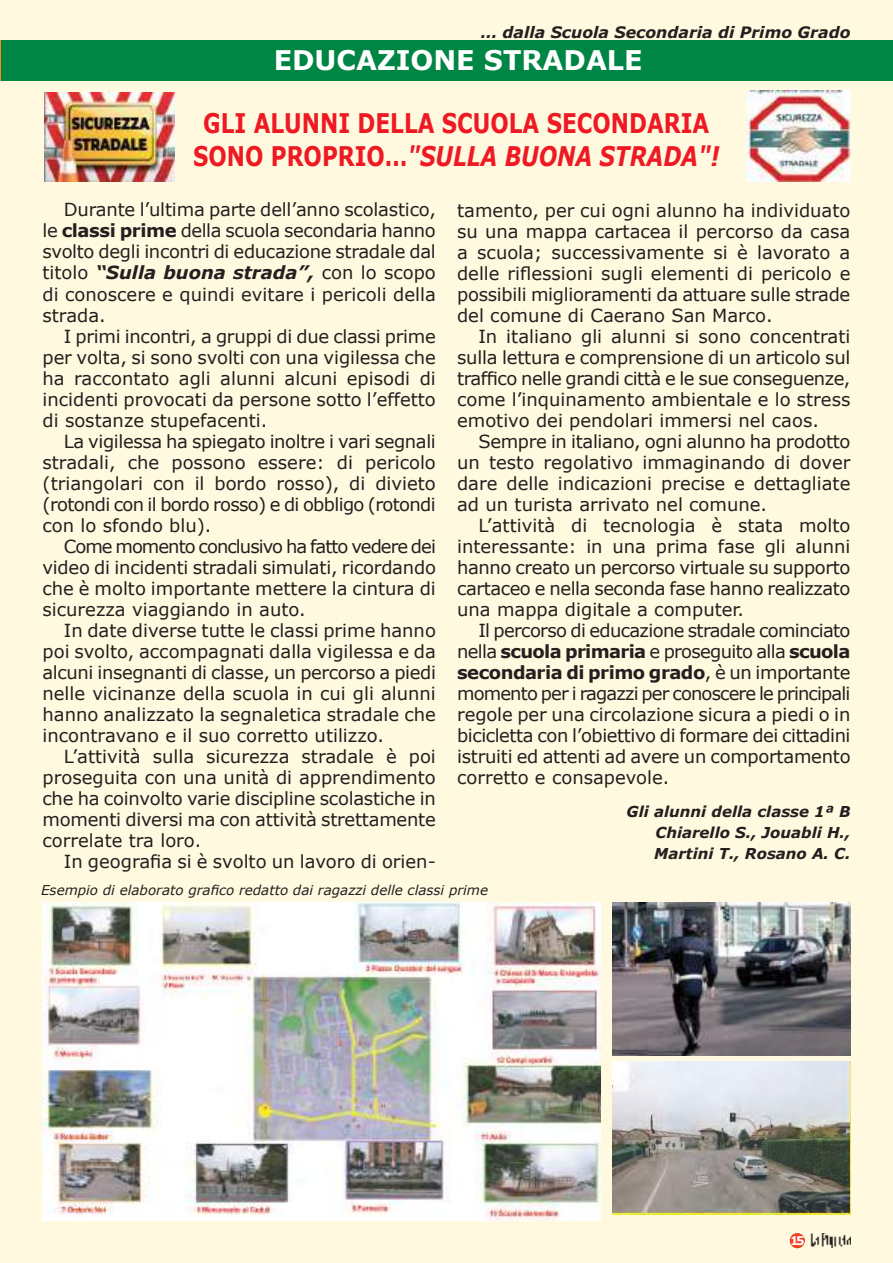
<style>
.page{position:relative;width:893px;height:1263px;background:#fef9df}
.page>*{position:absolute;margin:0;border:0;box-sizing:border-box;transform-origin:0 0}
.t1{font:700 27px/32.4px "Verdana";color:#ef1923;text-align:center;scale:.8 1}
.t2{font:700 27px "Verdana";color:#fff}
.t3{font:18px/21px "Verdana";color:#241f1f;text-align:justify}
.t4{font:italic 700 15.75px "Verdana";color:#241f1f}
.t5{font:italic 700 15px/21px "Verdana";color:#241f1f;text-align:justify}
.t6{font:italic 13.5px "Verdana";color:#241f1f}
.t7{font:700 12px "Verdana";color:#fff}
.s1{font-style:italic}
.s2{font-weight:700}
.s3{font-weight:700;font-style:italic}
</style>
<div class="page">
<img style="left:810px;top:1233px;width:41px;height:14px">
<div style="left:791px;top:1234px;width:13px;height:13px;background:#f24122;border-radius:50%"></div>
<div style="left:790px;top:1233px;width:15px;height:15px;border:2px solid #f24122;border-radius:50%"></div>
<hr style="left:0;top:40px;width:1px;height:41px;background:#f98a1d">
<div style="left:1px;top:41px;width:892px;height:40px;background:#008644"></div>
<img style="left:43px;top:903px;width:557px;height:317px">
<img style="left:613px;top:903px;width:238px;height:152px">
<img style="left:613px;top:1062px;width:237px;height:152px">
<img style="left:44px;top:92px;width:130px;height:89px">
<img style="left:747px;top:91px;width:103px;height:90px">
<p class="t4" style="left:481px;top:21px;width:371px">… dalla Scuola Secondaria di Primo Grado</p>
<h1 class="t2" style="left:274px;top:41px;width:370px">EDUCAZIONE STRADALE</h1>
<h1 class="t1" style="left:193px;top:107px;width:659px">GLI ALUNNI DELLA SCUOLA SECONDARIA<br>SONO PROPRIO…<span class="s1">"SULLA BUONA STRADA"!</span></h1>
<p class="t3" style="left:43px;top:199px;width:395px;text-indent:21px">Durante l’ultima parte dell’anno scolastico, le <span class="s2">classi prime</span> della scuola secondaria hanno svolto degli incontri di educazione stradale dal titolo <span class="s3">“Sulla buona strada”,</span> con lo scopo di conoscere e quindi evitare i pericoli della strada.</p>
<p class="t3" style="left:43px;top:325px;width:395px;text-indent:21px">I primi incontri, a gruppi di due classi prime per volta, si sono svolti con una vigilessa che ha raccontato agli alunni alcuni episodi di incidenti provocati da persone sotto l’effetto di sostanze stupefacenti.</p>
<p class="t3" style="left:43px;top:430px;width:395px;text-indent:21px">La vigilessa ha spiegato inoltre i vari segnali stradali, che possono essere: di pericolo (triangolari con il bordo rosso), di divieto (rotondi con il bordo rosso) e di obbligo (rotondi con lo sfondo blu).</p>
<p class="t3" style="left:43px;top:535px;width:395px;text-indent:21px">Come momento conclusivo ha fatto vedere dei video di incidenti stradali simulati, ricordando che è molto importante mettere la cintura di sicurezza viaggiando in auto.</p>
<p class="t3" style="left:43px;top:619px;width:395px;text-indent:21px">In date diverse tutte le classi prime hanno poi svolto, accompagnati dalla vigilessa e da alcuni insegnanti di classe, un percorso a piedi nelle vicinanze della scuola in cui gli alunni hanno analizzato la segnaletica stradale che incontravano e il suo corretto utilizzo.</p>
<p class="t3" style="left:43px;top:745px;width:395px;text-indent:21px">L’attività sulla sicurezza stradale è poi proseguita con una unità di apprendimento che ha coinvolto varie discipline scolastiche in momenti diversi ma con attività strettamente correlate tra loro.</p>
<p class="t3" style="left:64px;top:850px;width:374px">In geografia si è svolto un lavoro di orien-</p>
<p class="t3" style="left:457px;top:199px;width:395px">tamento, per cui ogni alunno ha individuato su una mappa cartacea il percorso da casa a scuola; successivamente si è lavorato a delle riflessioni sugli elementi di pericolo e possibili miglioramenti da attuare sulle strade del comune di Caerano San Marco.</p>
<p class="t3" style="left:457px;top:325px;width:395px;text-indent:21px">In italiano gli alunni si sono concentrati sulla lettura e comprensione di un articolo sul traffico nelle grandi città e le sue conseguenze, come l’inquinamento ambientale e lo stress emotivo dei pendolari immersi nel caos.</p>
<p class="t3" style="left:457px;top:430px;width:395px;text-indent:21px">Sempre in italiano, ogni alunno ha prodotto un testo regolativo immaginando di dover dare delle indicazioni precise e dettagliate ad un turista arrivato nel comune.</p>
<p class="t3" style="left:457px;top:514px;width:395px;text-indent:21px">L’attività di tecnologia è stata molto interessante: in una prima fase gli alunni hanno creato un percorso virtuale su supporto cartaceo e nella seconda fase hanno realizzato una mappa digitale a computer.</p>
<p class="t3" style="left:457px;top:620px;width:395px;text-indent:21px">Il percorso di educazione stradale cominciato nella <span class="s2">scuola primaria</span> e proseguito alla <span class="s2">scuola secondaria di primo grado</span>, è un importante momento per i ragazzi per conoscere le principali regole per una circolazione sicura a piedi o in bicicletta con l’obiettivo di formare dei cittadini istruiti ed attenti ad avere un comportamento corretto e consapevole.</p>
<p class="t5" style="left:654px;top:800px;width:198px;text-indent:-28px">Gli alunni della classe 1ª B Chiarello S., Jouabli H., Martini T., Rosano A. C.</p>
<p class="t6" style="left:41px;top:881px;width:448px">Esempio di elaborato grafico redatto dai ragazzi delle classi prime</p>
<p class="t7" style="left:790px;top:1232px;width:16px">1 53</p>
</div>
